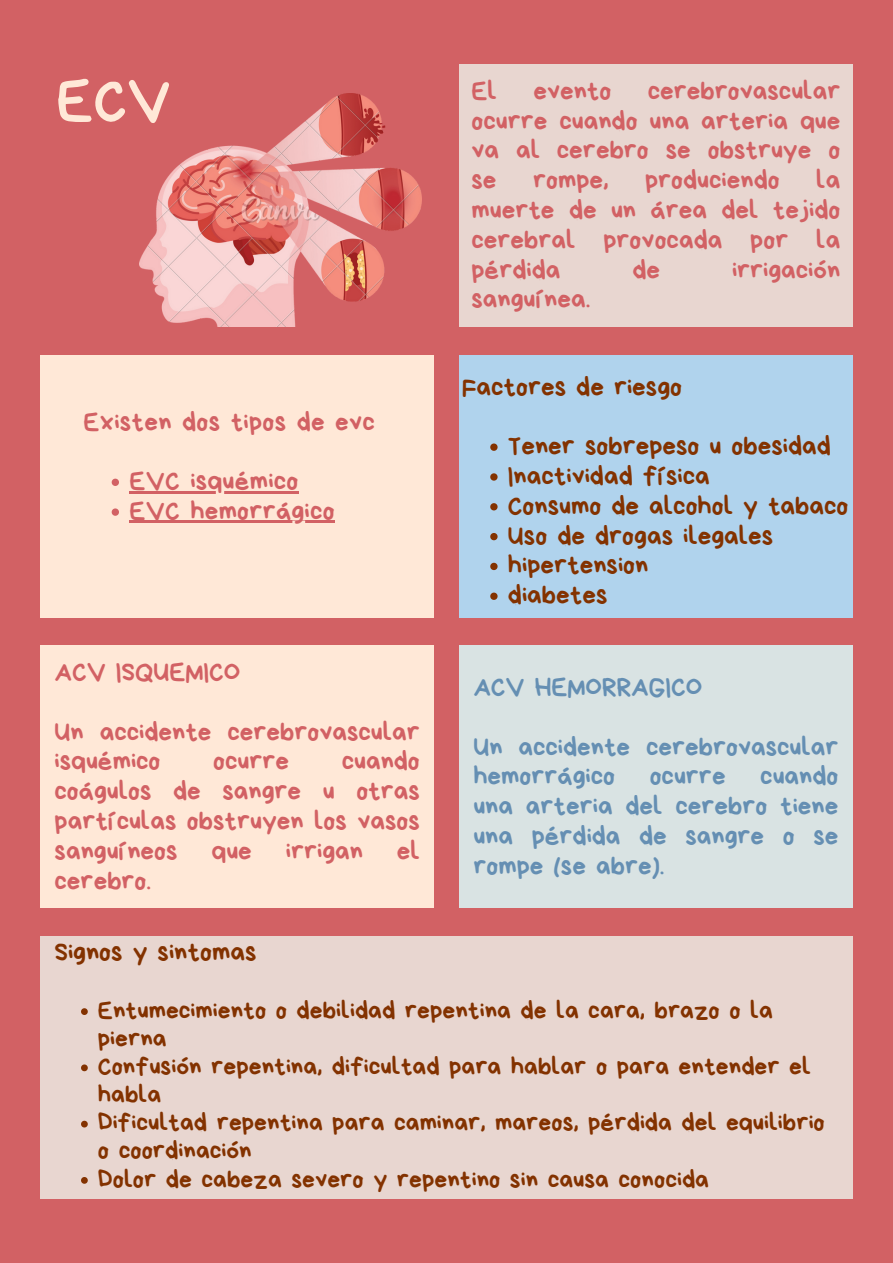
<style>
.page{position:relative;width:893px;height:1263px;background:#d26164}
.page>*{position:absolute;margin:0;border:0;box-sizing:border-box;transform-origin:0 0}
.t1{font:61.95px "Bryndan Write";color:#ffe8d7}
.t2{font:27px/29.8px "Bryndan Write";color:#d26164;text-align:justify}
.t3{font:27px "Bryndan Write";color:#833200}
.t4{font:27px/29.8px "Bryndan Write";color:#658fb3}
.t5{font:25.5px/28.1px "Bryndan Write";color:#833200}
</style>
<div class="page">
<div style="left:459px;top:64px;width:394px;height:263px;background:#e8d6d0"></div>
<div style="left:459px;top:355px;width:394px;height:262px;background:#b0d3ed"></div>
<div style="left:459px;top:645px;width:394px;height:263px;background:#d9e3e3"></div>
<div style="left:40px;top:645px;width:394px;height:263px;background:#ffe8d7"></div>
<div style="left:40px;top:355px;width:394px;height:262px;background:#ffe8d7"></div>
<div style="left:40px;top:936px;width:813px;height:263px;background:#e8d6d0"></div>
<img style="left:140px;top:94px;width:282px;height:233px">
<svg style="left:112px;top:479px;width:7px;height:7px"></svg>
<hr style="left:129px;top:491px;width:51px;height:2px;background:#d26164">
<hr style="left:180px;top:491px;width:119px;height:2px;background:#d26164">
<svg style="left:112px;top:508px;width:7px;height:8px"></svg>
<hr style="left:129px;top:521px;width:51px;height:2px;background:#d26164">
<hr style="left:180px;top:521px;width:155px;height:2px;background:#d26164">
<svg style="left:490px;top:443px;width:7px;height:8px"></svg>
<svg style="left:490px;top:473px;width:7px;height:8px"></svg>
<svg style="left:490px;top:503px;width:7px;height:7px"></svg>
<svg style="left:490px;top:533px;width:7px;height:7px"></svg>
<svg style="left:490px;top:563px;width:7px;height:7px"></svg>
<svg style="left:490px;top:593px;width:7px;height:7px"></svg>
<svg style="left:81px;top:1008px;width:7px;height:7px"></svg>
<svg style="left:81px;top:1064px;width:7px;height:7px"></svg>
<svg style="left:81px;top:1121px;width:7px;height:6px"></svg>
<svg style="left:81px;top:1177px;width:7px;height:7px"></svg>
<p class="t1" style="left:56px;top:70px;width:116px">ECV</p>
<p class="t2" style="left:471px;top:76px;width:27px">El</p>
<p class="t2" style="left:533px;top:76px;width:80px">evento</p>
<p class="t2" style="left:471px;top:76px;width:370px;text-indent:176px">cerebrovascular ocurre cuando una arteria que va al cerebro se obstruye o se</p>
<p class="t2" style="left:471px;top:165px;width:370px;text-indent:345px">la muerte de un área del tejido cerebral provocada por la pérdida</p>
<p class="t2" style="left:533px;top:165px;width:77px">rompe,</p>
<p class="t2" style="left:645px;top:165px;width:136px">produciendo</p>
<p class="t2" style="left:632px;top:255px;width:29px">de</p>
<p class="t2" style="left:732px;top:255px;width:110px">irrigación</p>
<p class="t2" style="left:471px;top:284px;width:120px">sanguínea.</p>
<p class="t2" style="left:84px;top:407px;width:293px">Existen dos tipos de evc</p>
<p class="t2" style="left:129px;top:466px;width:171px">EVC isquémico</p>
<p class="t2" style="left:129px;top:496px;width:207px">EVC hemorrágico</p>
<p class="t2" style="left:55px;top:657px;width:187px">ACV ISQUEMICO</p>
<p class="t2" style="left:55px;top:716px;width:367px">Un accidente cerebrovascular isquémico</p>
<p class="t2" style="left:55px;top:746px;width:367px;text-indent:287px">cuando coágulos de sangre u otras partículas obstruyen los vasos sanguíneos</p>
<p class="t2" style="left:213px;top:746px;width:77px">ocurre</p>
<p class="t2" style="left:212px;top:836px;width:42px">que</p>
<p class="t2" style="left:286px;top:836px;width:79px">irrigan</p>
<p class="t2" style="left:397px;top:836px;width:25px">el</p>
<p class="t2" style="left:55px;top:866px;width:98px">cerebro.</p>
<p class="t3" style="left:55px;top:938px;width:203px">Signos y sintomas</p>
<p class="t3" style="left:462px;top:373px;width:221px">Factores de riesgo</p>
<p class="t3" style="left:508px;top:433px;width:324px">Tener sobrepeso u obesidad</p>
<p class="t3" style="left:508px;top:462px;width:203px">Inactividad física</p>
<p class="t3" style="left:508px;top:492px;width:342px">Consumo de alcohol y tabaco</p>
<p class="t3" style="left:508px;top:522px;width:267px">Uso de drogas ilegales</p>
<p class="t3" style="left:508px;top:552px;width:142px">hipertension</p>
<p class="t3" style="left:508px;top:582px;width:101px">diabetes</p>
<p class="t4" style="left:473px;top:672px;width:230px">ACV HEMORRAGICO</p>
<p class="t4" style="left:473px;top:731px;width:367px">Un accidente cerebrovascular hemorrágico</p>
<p class="t4" style="left:473px;top:761px;width:367px;text-align:justify;text-indent:287px">cuando una arteria del cerebro tiene una pérdida de sangre o se rompe (se abre).</p>
<p class="t4" style="left:649px;top:761px;width:77px">ocurre</p>
<p class="t5" style="left:98px;top:996px;width:676px">Entumecimiento o debilidad repentina de la cara, brazo o la pierna</p>
<p class="t5" style="left:98px;top:1052px;width:714px">Confusión repentina, dificultad para hablar o para entender el habla</p>
<p class="t5" style="left:98px;top:1108px;width:728px">Dificultad repentina para caminar, mareos, pérdida del equilibrio o coordinación</p>
<p class="t5" style="left:98px;top:1165px;width:613px">Dolor de cabeza severo y repentino sin causa conocida</p>
</div>
